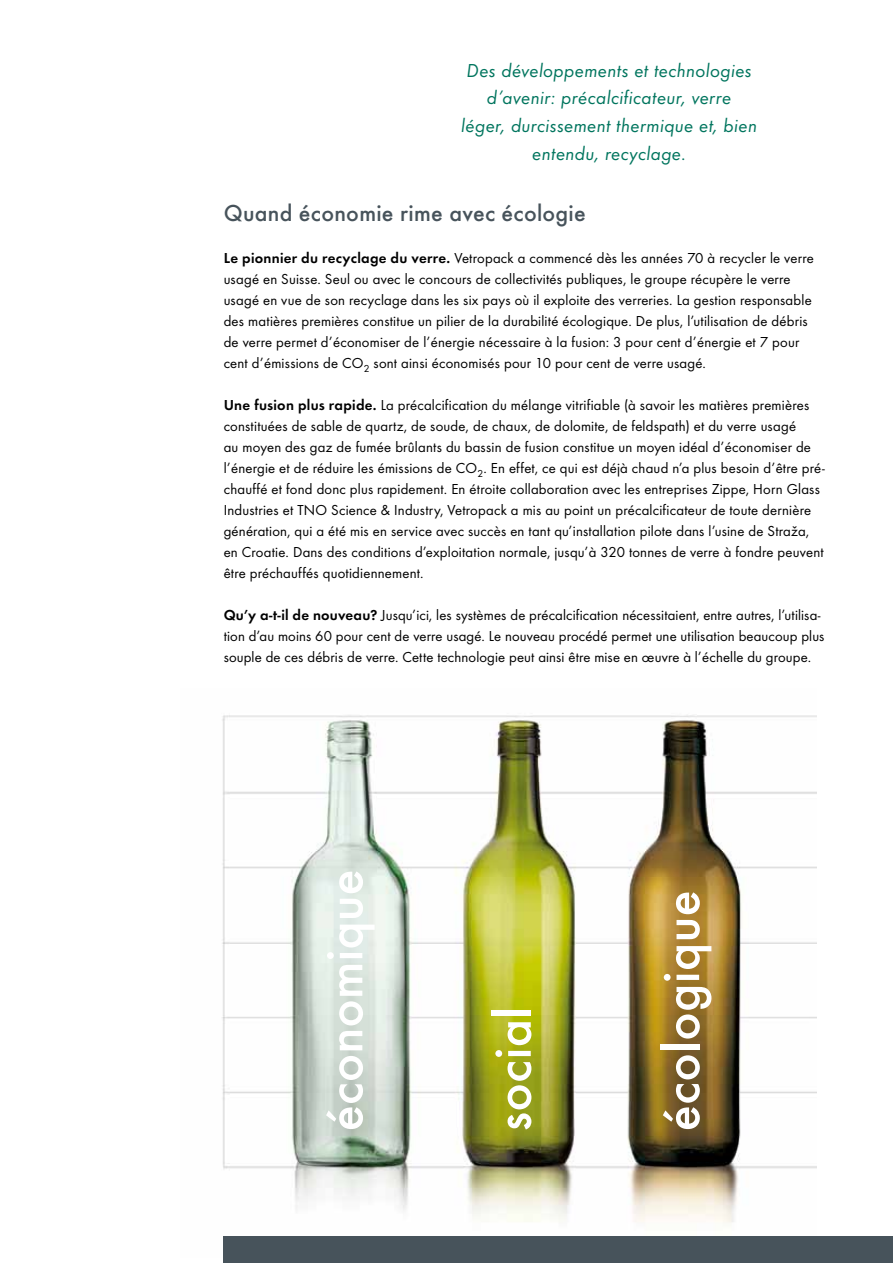
<style>
.page{position:relative;width:893px;height:1263px;background:#fff}
.page>*{position:absolute;margin:0;border:0;box-sizing:border-box;transform-origin:0 0}
.t1{font:500 53.7px "Futura";letter-spacing:.005em;color:#fff}
.t2{font:500 24px "Futura";letter-spacing:.01em;color:#47535b}
.t3{font:19.5px/27.8px "Futura Boo Obl";letter-spacing:.015em;color:#00755e;text-align:center}
.t4{font:15px/21px "Futura Boo";letter-spacing:.015em;color:#000}
.s1{font-family:"Futura Dem"}
</style>
<div class="page">
<img style="left:222px;top:715px;width:594px;height:542px">
<div style="left:224px;top:1236px;width:669px;height:27px;background:#47535b"></div>
<h3 class="t3" style="left:461px;top:56px;width:297px">Des développements et technologies d’avenir: précalcificateur, verre<br>léger, durcissement thermique et, bien entendu, recyclage.</h3>
<h2 class="t2" style="left:224px;top:199px;width:364px">Quand économie rime avec écologie</h2>
<p class="t4" style="left:224px;top:248px;width:592px"><span class="s1">Le pionnier du recyclage du verre.</span> Vetropack a commencé dès les années 70 à recycler le verre usagé en Suisse. Seul ou avec le concours de collectivités publiques, le groupe récupère le verre usagé en vue de son recyclage dans les six pays où il exploite des verreries. La gestion responsable des matières premières constitue un pilier de la durabilité écologique. De plus, l’utilisation de débris de verre permet d’économiser de l’énergie nécessaire à la fusion: 3 pour cent d’énergie et 7 pour cent d’émissions de CO<sub>2</sub> sont ainsi économisés pour 10 pour cent de verre usagé.</p>
<p class="t4" style="left:224px;top:395px;width:603px"><span class="s1">Une fusion plus rapide.</span> La précalcification du mélange vitrifiable (à savoir les matières premières constituées de sable de quartz, de soude, de chaux, de dolomite, de feldspath) et du verre usagé<br>au moyen des gaz de fumée brûlants du bassin de fusion constitue un moyen idéal d’économiser de l’énergie et de réduire les émissions de CO<sub>2</sub>. En effet, ce qui est déjà chaud n’a plus besoin d’être pré&shy;chauffé et fond donc plus rapidement. En étroite collaboration avec les entreprises Zippe, Horn Glass Industries et TNO Science &amp; Industry, Vetropack a mis au point un précalcificateur de toute dernière génération, qui a été mis en service avec succès en tant qu’installation pilote dans l’usine de Straža, en Croatie. Dans des conditions d’exploitation normale, jusqu’à 320 tonnes de verre à fondre peuvent être préchauffés quotidiennement.</p>
<p class="t4" style="left:224px;top:605px;width:602px"><span class="s1">Qu’y a-t-il de nouveau?</span> Jusqu’ici, les systèmes de précalcification nécessitaient, entre autres, l’utilisa&shy;tion d’au moins 60 pour cent de verre usagé. Le nouveau procédé permet une utilisation beaucoup plus souple de ces débris de verre. Cette technologie peut ainsi être mise en œuvre à l’échelle du groupe.</p>
<h1 class="t1" style="left:313px;top:1131px;width:264px;rotate:-90deg">économique</h1>
<h1 class="t1" style="left:481px;top:1131px;width:126px;rotate:-90deg">social</h1>
<h1 class="t1" style="left:650px;top:1131px;width:243px;rotate:-90deg">écologique</h1>
</div>
